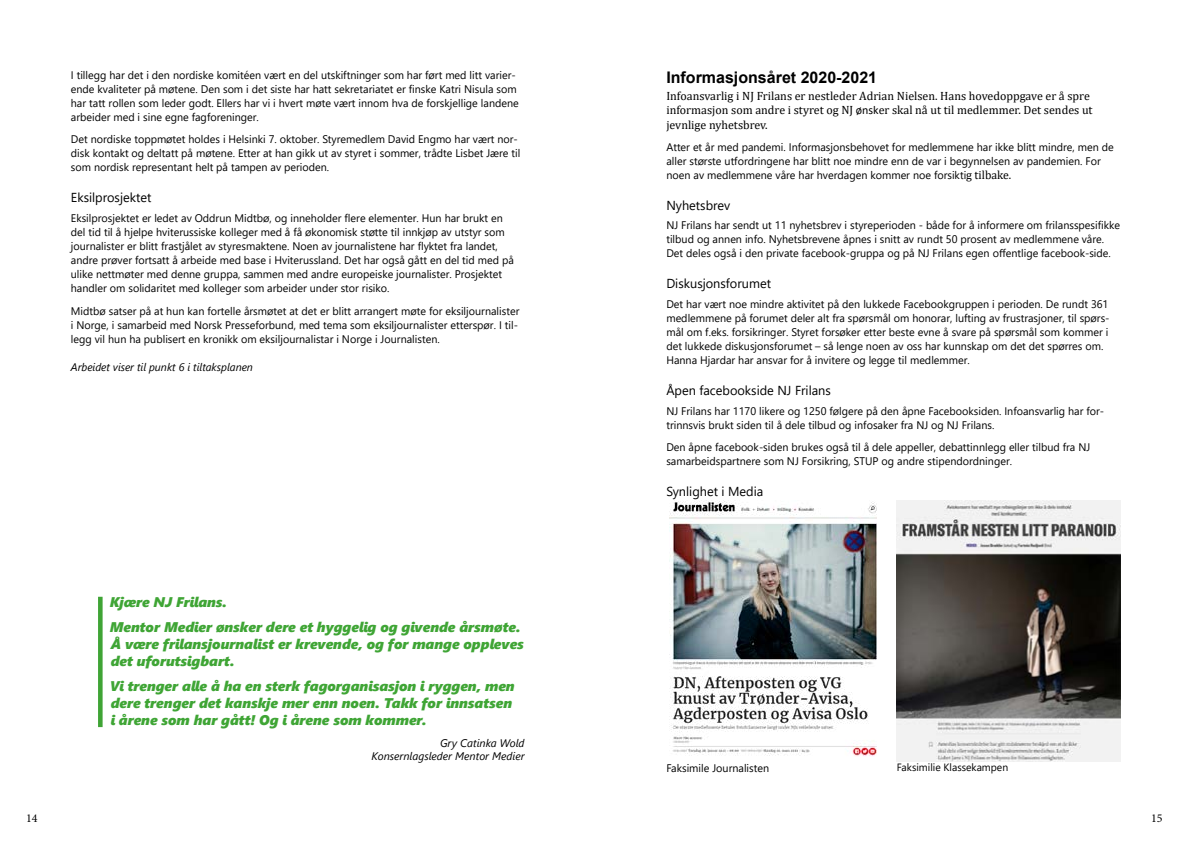
<style>
.page{position:relative;width:1191px;height:842px;background:#fff}
.page>*{position:absolute;margin:0;border:0;box-sizing:border-box;transform-origin:0 0}
.t1{font:700 16px "Arial";color:#000}
.t2{font:italic 14px/16.8px "Segoe UI Black";color:#3fa535}
.t3{font:13px "Segoe UI";color:#000}
.t4{font:12px/14.4px "Cambria";color:#000}
.t5{font:12px "Minion Pro";color:#000}
.t6{font:11px/14px "Segoe UI";color:#000}
.t7{font:italic 11px/13.2px "Segoe UI";color:#000;text-align:right}
.t8{font:10.6px "Segoe UI";color:#000}
.s1{font-family:"Calibri"}
.s2{font-family:"Cambria";font-size:12px}
</style>
<div class="page">
<img style="left:669px;top:500px;width:207px;height:256px">
<img style="left:897px;top:501px;width:223px;height:260px">
<div style="left:98px;top:597px;width:5px;height:130px;background:#3fa435"></div>
<p class="t6" style="left:71px;top:67px;width:449px">I tillegg har det i den nordiske komitéen vært en del utskiftninger som har ført med litt varier&shy;ende kvaliteter på møtene. Den som i det siste har hatt sekretariatet er finske Katri Nisula som har tatt rollen som leder godt. Ellers har vi i hvert møte vært innom hva de forskjellige landene arbeider med i sine egne fagforeninger.</p>
<p class="t6" style="left:71px;top:132px;width:451px">Det nordiske toppmøtet holdes i Helsinki 7. oktober. Styremedlem David Engmo har vært nor&shy;disk kontakt og deltatt på møtene. Etter at han gikk ut av styret i sommer, trådte Lisbet Jære til som nordisk representant helt på tampen av perioden.</p>
<p class="t3" style="left:71px;top:186px;width:82px">Eksilprosjektet</p>
<p class="t6" style="left:71px;top:210px;width:444px">Eksilprosjektet er ledet av Oddrun Midtbø, og inneholder flere elementer. Hun har brukt en del tid til å hjelpe hviterussiske kolleger med å få økonomisk støtte til innkjøp av utstyr som journalister er blitt frastjålet av styresmaktene. Noen av journalistene har flyktet fra landet, andre prøver fortsatt å arbeide med base i Hviterussland. Det har også gått en del tid med på ulike nettmøter med denne gruppa, sammen med andre europeiske journalister. Prosjektet handler om solidaritet med kolleger som arbeider under stor risiko.</p>
<p class="t6" style="left:71px;top:303px;width:450px">Midtbø satser på at hun kan fortelle årsmøtet at det er blitt arrangert møte for eksiljournalister i Norge, i samarbeid med Norsk Presseforbund, med tema som eksiljournalister etterspør. I til&shy;legg vil hun ha publisert en kronikk om eksiljournalistar i Norge i Journalisten.</p>
<p class="t7" style="left:71px;top:358px;width:184px">Arbeidet viser til punkt 6 i tiltaksplanen</p>
<p class="t2" style="left:110px;top:589px;width:412px;line-height:25.3px">Kjære NJ Frilans.<br>Mentor Medier ønsker dere et hyggelig og givende årsmøte.</p>
<p class="t2" style="left:111px;top:635px;width:415px">Å være frilansjournalist er krevende, og for mange oppleves det uforutsigbart.</p>
<p class="t2" style="left:110px;top:677px;width:406px">Vi trenger alle å ha en sterk fagorganisasjon i ryggen, men dere trenger det kanskje mer enn noen. Takk for innsatsen i årene som har gått! Og i årene som kommer.</p>
<p class="t7" style="left:371px;top:734px;width:155px">Gry Catinka Wold<br>Konsernlagsleder Mentor Medier</p>
<h1 class="t1" style="left:666px;top:66px;width:212px">Informasjonsåret 2020-2021</h1>
<p class="t4" style="left:666px;top:89px;width:428px">Infoansvarlig i NJ Frilans er nestleder Adrian Nielsen. Hans hovedoppgave er å spre informasjon som andre i styret og NJ <span class="s1">ønsk</span>er skal nå ut til medlemmer. Det sendes ut jevnlige nyhetsbrev.</p>
<p class="t6" style="left:666px;top:139px;width:449px">Atter et år med pandemi. Informasjonsbehovet for medlemmene har ikke blitt mindre, men de aller største utfordringene har blitt noe mindre enn de var i begynnelsen av pandemien. For noen av medlemmene våre har hverdagen kommer noe forsikti<span class="s2">g tilbake.</span></p>
<p class="t3" style="left:666px;top:193px;width:65px">Nyhetsbrev</p>
<p class="t6" style="left:666px;top:218px;width:455px">NJ Frilans har sendt ut 11 nyhetsbrev i styreperioden - både for å informere om frilansspesifikke tilbud og annen info. Nyhetsbrevene åpnes i snitt av rundt 50 prosent av medlemmene våre.<br>Det deles også i den private facebook-gruppa og på NJ Frilans egen offentlige facebook-side.</p>
<p class="t3" style="left:666px;top:272px;width:106px">Diskusjonsforumet</p>
<p class="t6" style="left:666px;top:296px;width:444px">Det har vært noe mindre aktivitet på den lukkede Facebookgruppen i perioden. De rundt 361 medlemmene på forumet deler alt fra spørsmål om honorar, lufting av frustrasjoner, til spørs&shy;mål om f.eks. forsikringer. Styret forsøker etter beste evne å svare på spørsmål som kommer i det lukkede diskusjonsforumet – så lenge noen av oss har kunnskap om det det spørres om.<br>Hanna Hjardar har ansvar for å invitere og legge til medlemmer.</p>
<p class="t3" style="left:666px;top:378px;width:166px">Åpen facebookside NJ Frilans</p>
<p class="t6" style="left:666px;top:403px;width:439px">NJ Frilans har 1170 likere og 1250 følgere på den åpne Facebooksiden. Infoansvarlig har for&shy;trinnsvis brukt siden til å dele tilbud og infosaker fra NJ og NJ Frilans.</p>
<p class="t6" style="left:666px;top:439px;width:425px">Den åpne facebook-siden brukes også til å dele appeller, debattinnlegg eller tilbud fra NJ samarbeidspartnere som NJ Forsikring, STUP og andre stipendordninger.</p>
<p class="t3" style="left:666px;top:479px;width:98px">Synlighet i Media</p>
<p class="t6" style="left:666px;top:760px;width:104px">Faksimile Journalisten</p>
<p class="t8" style="left:897px;top:757px;width:113px">Faksimilie Klassekampen</p>
<p class="t5" style="left:26px;top:810px;width:13px">14</p>
<p class="t5" style="left:1151px;top:810px;width:13px">15</p>
</div>
